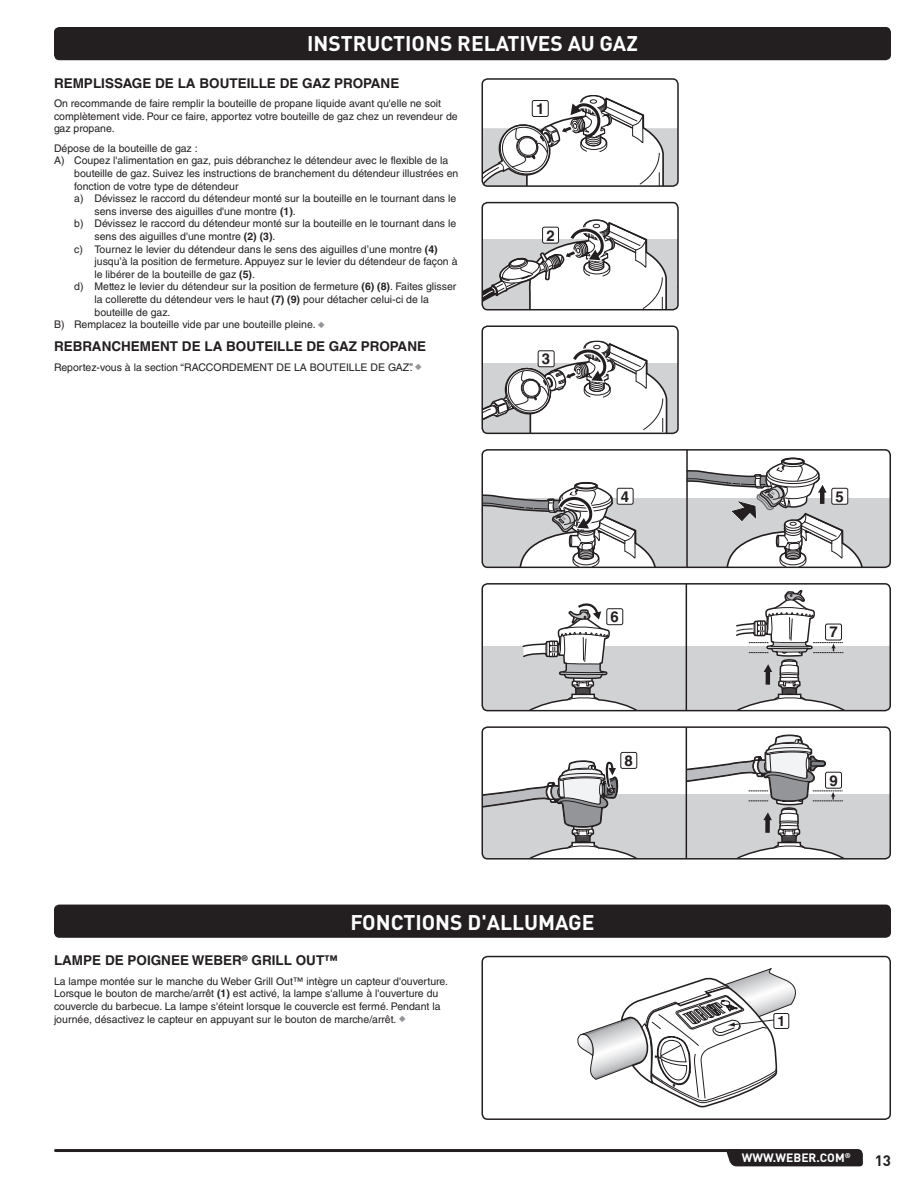
<style>
.page{position:relative;width:918px;height:1188px;background:#fff}
.page>*{position:absolute;margin:0;border:0;box-sizing:border-box;transform-origin:0 0}
.t1{font:21px "DI Nkerned";color:#fff}
.t2{font:700 15px "Helvetica LT Std";color:#231f20}
.t3{font:15px "DI Nkerned";color:#231f20}
.t4{font:700 14.1px "Helvetica LT Std";color:#231f20}
.t5{font:700 13.5px "Helvetica LT Std";color:#231f20}
.t6{font:12px "DI Nkerned";color:#fff}
.t7{font:10.5px/12.6px "Helvetica LT Std";color:#231f20}
.s1{font-weight:700}
.s2{color:#939598}
</style>
<div class="page">
<div style="left:54px;top:27px;width:837px;height:33px;background:#231f20;border-radius:5px"></div>
<hr style="left:56px;top:1149px;width:682px;height:3px;background:#231f20">
<div style="left:726px;top:1149px;width:137px;height:17px;background:#231f20"></div>
<div style="left:54px;top:905px;width:837px;height:33px;background:#231f20;border-radius:5px"></div>
<svg style="left:577px;top:968px;width:219px;height:139px"></svg>
<div style="left:774px;top:1014px;width:15px;height:14px;background:#fff;border-radius:2px"></div>
<div style="left:774px;top:1013px;width:15px;height:16px;border:1px solid #231f20;border-radius:2px"></div>
<div style="left:482px;top:956px;width:409px;height:164px;border:2px solid #231f20;border-radius:5px"></div>
<div style="left:482px;top:128px;width:196px;height:58px;background:#d1d2d4"></div>
<svg style="left:482px;top:95px;width:182px;height:91px"></svg>
<div style="left:532px;top:100px;width:16px;height:16px;background:#fff;border-radius:2px"></div>
<div style="left:532px;top:100px;width:17px;height:17px;border:1px solid #231f20;border-radius:2px"></div>
<div style="left:482px;top:78px;width:197px;height:109px;border:2px solid #231f20;border-radius:5px"></div>
<div style="left:482px;top:240px;width:196px;height:69px;background:#d1d2d4"></div>
<svg style="left:482px;top:219px;width:186px;height:91px"></svg>
<div style="left:543px;top:227px;width:16px;height:16px;background:#fff;border-radius:2px"></div>
<div style="left:542px;top:227px;width:17px;height:17px;border:1px solid #231f20;border-radius:2px"></div>
<div style="left:482px;top:202px;width:197px;height:108px;border:2px solid #231f20;border-radius:5px"></div>
<div style="left:482px;top:498px;width:205px;height:69px;background:#d1d2d4"></div>
<div style="left:687px;top:498px;width:203px;height:69px;background:#d1d2d4"></div>
<svg style="left:482px;top:450px;width:174px;height:117px"></svg>
<svg style="left:688px;top:457px;width:175px;height:108px"></svg>
<hr style="left:686px;top:450px;width:2px;height:117px;background:#231f20">
<div style="left:482px;top:449px;width:409px;height:119px;border:2px solid #231f20;border-radius:5px"></div>
<div style="left:482px;top:646px;width:204px;height:65px;background:#d1d2d4"></div>
<div style="left:686px;top:646px;width:204px;height:65px;background:#d1d2d4"></div>
<hr style="left:686px;top:584px;width:1px;height:127px;background:#231f20">
<svg style="left:736px;top:589px;width:108px;height:119px"></svg>
<svg style="left:522px;top:603px;width:112px;height:105px"></svg>
<div style="left:607px;top:609px;width:16px;height:16px;background:#fff;border-radius:2px"></div>
<div style="left:606px;top:608px;width:17px;height:17px;border:1px solid #231f20;border-radius:2px"></div>
<div style="left:826px;top:624px;width:16px;height:16px;background:#fff;border-radius:2px"></div>
<div style="left:825px;top:624px;width:17px;height:16px;border:1px solid #231f20;border-radius:2px"></div>
<div style="left:482px;top:583px;width:409px;height:128px;border:2px solid #231f20;border-radius:5px"></div>
<div style="left:482px;top:363px;width:196px;height:70px;background:#d1d2d4"></div>
<svg style="left:482px;top:340px;width:186px;height:93px"></svg>
<div style="left:538px;top:351px;width:16px;height:16px;background:#fff;border-radius:2px"></div>
<div style="left:538px;top:350px;width:17px;height:17px;border:1px solid #231f20;border-radius:2px"></div>
<div style="left:482px;top:325px;width:197px;height:109px;border:2px solid #231f20;border-radius:5px"></div>
<div style="left:482px;top:795px;width:204px;height:64px;background:#d1d2d4"></div>
<div style="left:686px;top:795px;width:204px;height:64px;background:#d1d2d4"></div>
<hr style="left:686px;top:727px;width:1px;height:132px;background:#231f20">
<svg style="left:684px;top:733px;width:163px;height:124px"></svg>
<svg style="left:482px;top:727px;width:160px;height:132px"></svg>
<div style="left:482px;top:726px;width:409px;height:134px;border:2px solid #231f20;border-radius:5px"></div>
<h1 class="t1" style="left:307px;top:30px;width:332px">INSTRUCTIONS RELATIVES AU GAZ</h1>
<p class="t5" style="left:54px;top:75px;width:347px">REMPLISSAGE DE LA BOUTEILLE DE GAZ PROPANE</p>
<p class="t7" style="left:54px;top:97px;width:405px">On recommande de faire remplir la bouteille de propane liquide avant qu'elle ne soit complètement vide. Pour ce faire, apportez votre bouteille de gaz chez un revendeur de gaz propane.</p>
<p class="t7" style="left:54px;top:142px;width:145px">Dépose de la bouteille de gaz :</p>
<p class="t7" style="left:54px;top:154px;width:396px">A) Coupez l'alimentation en gaz, puis débranchez le détendeur avec le flexible de la</p>
<p class="t7" style="left:74px;top:167px;width:386px">bouteille de gaz. Suivez les instructions de branchement du détendeur illustrées en</p>
<p class="t7" style="left:74px;top:180px;width:166px">fonction de votre type de détendeur</p>
<p class="t7" style="left:74px;top:192px;width:384px">a) Dévissez le raccord du détendeur monté sur la bouteille en le tournant dans le</p>
<p class="t7" style="left:95px;top:205px;width:201px">sens inverse des aiguilles d'une montre <span class="s1">(1)</span>.</p>
<p class="t7" style="left:74px;top:217px;width:384px">b) Dévissez le raccord du détendeur monté sur la bouteille en le tournant dans le</p>
<p class="t7" style="left:95px;top:230px;width:181px">sens des aiguilles d'une montre <span class="s1">(2) (3)</span>.</p>
<p class="t7" style="left:74px;top:243px;width:365px">c) Tournez le levier du détendeur dans le sens des aiguilles d’une montre <span class="s1">(4)</span></p>
<p class="t7" style="left:95px;top:255px;width:365px">jusqu’à la position de fermeture. Appuyez sur le levier du détendeur de façon à</p>
<p class="t7" style="left:95px;top:268px;width:160px">le libérer de la bouteille de gaz <span class="s1">(5)</span>.</p>
<p class="t7" style="left:74px;top:280px;width:384px">d) Mettez le levier du détendeur sur la position de fermeture <span class="s1">(6) (8)</span>. Faites glisser</p>
<p class="t7" style="left:95px;top:293px;width:336px">la collerette du détendeur vers le haut <span class="s1">(7) (9)</span> pour détacher celui-ci de la</p>
<p class="t7" style="left:95px;top:306px;width:76px">bouteille de gaz.</p>
<p class="t7" style="left:54px;top:318px;width:273px">B) Remplacez la bouteille vide par une bouteille pleine. <span class="s2">◆</span></p>
<p class="t5" style="left:54px;top:338px;width:374px">REBRANCHEMENT DE LA BOUTEILLE DE GAZ PROPANE</p>
<p class="t7" style="left:54px;top:361px;width:370px">Reportez-vous à la section “RACCORDEMENT DE LA BOUTEILLE DE GAZ”. <span class="s2">◆</span></p>
<h2 class="t2" style="left:536px;top:99px;width:10px">1</h2>
<h2 class="t2" style="left:546px;top:226px;width:10px">2</h2>
<h2 class="t2" style="left:347px;top:350px;width:10px">2</h2>
<h2 class="t2" style="left:542px;top:350px;width:10px">3</h2>
<h2 class="t2" style="left:621px;top:487px;width:10px">4</h2>
<h2 class="t2" style="left:836px;top:487px;width:10px">5</h2>
<h2 class="t2" style="left:611px;top:608px;width:10px">6</h2>
<h2 class="t2" style="left:625px;top:751px;width:10px">8</h2>
<h2 class="t2" style="left:829px;top:623px;width:10px">7</h2>
<h2 class="t2" style="left:829px;top:771px;width:10px">9</h2>
<h1 class="t1" style="left:350px;top:909px;width:246px">FONCTIONS D'ALLUMAGE</h1>
<p class="t5" style="left:54px;top:952px;width:285px">LAMPE DE POIGNEE WEBER<sup>®</sup> GRILL OUT™</p>
<p class="t7" style="left:54px;top:975px;width:394px">La lampe montée sur le manche du Weber Grill Out™ intègre un capteur d'ouverture.<br>Lorsque le bouton de marche/arrêt <span class="s1">(1)</span> est activé, la lampe s'allume à l'ouverture du couvercle du barbecue. La lampe s'éteint lorsque le couvercle est fermé. Pendant la journée, désactivez le capteur en appuyant sur le bouton de marche/arrêt. <span class="s2">◆</span></p>
<h3 class="t4" style="left:777px;top:1013px;width:9px">1</h3>
<p class="t6" style="left:742px;top:1150px;width:110px">WWW.WEBER.COM<sup>®</sup></p>
<h2 class="t3" style="left:875px;top:1151px;width:18px">13</h2>
</div>
